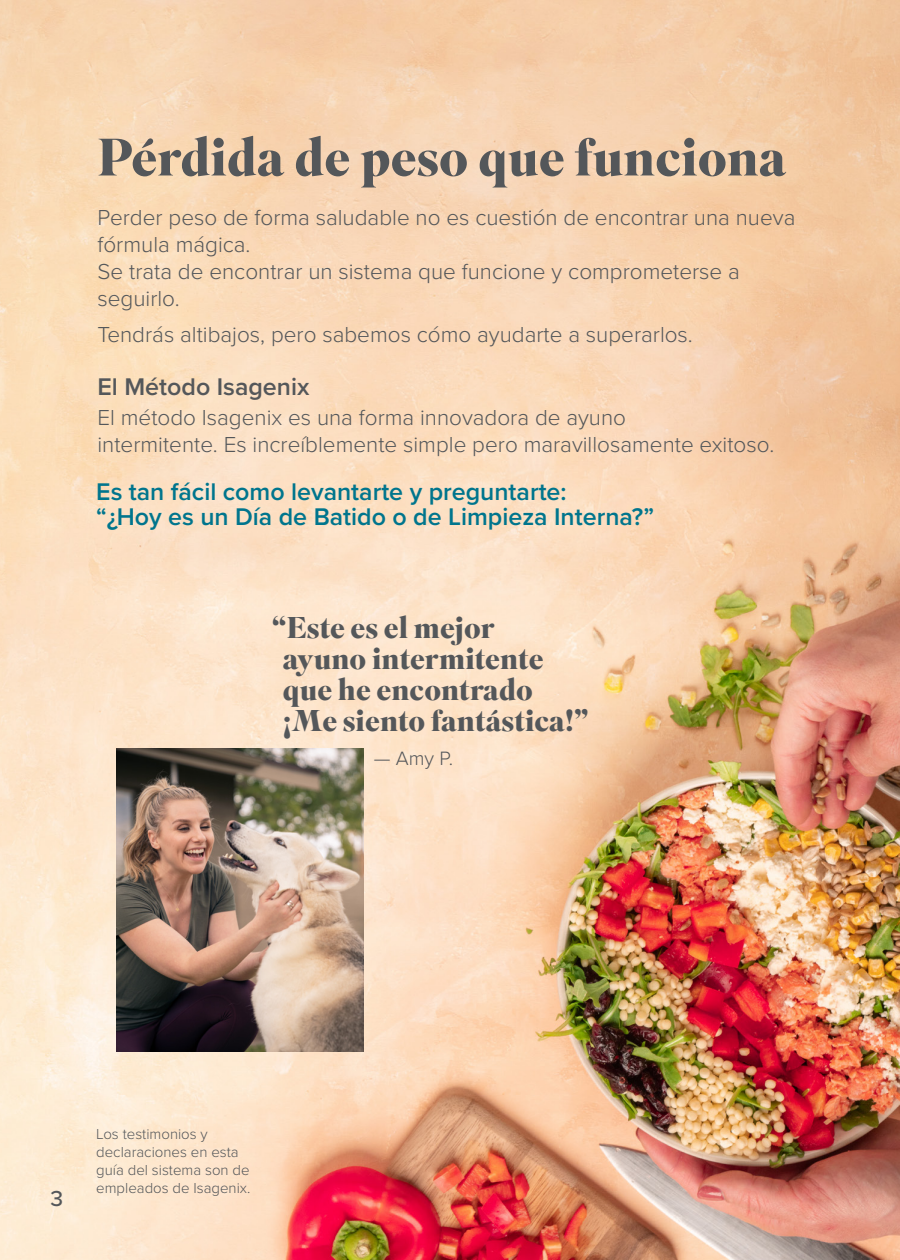
<style>
.page{position:relative;width:900px;height:1260px;background:#fff}
.page>*{position:absolute;margin:0;border:0;box-sizing:border-box;transform-origin:0 0}
.t1{font:700 52.5px "Superior Title";color:#54575a}
.t2{font:700 30px/31.2px "Superior Title";color:#54575a}
.t3{font:600 25px/25px "Proxima Nova";color:#00758d}
.t4{font:600 25px "Proxima Nova";color:#54575a}
.t5{font:300 22.5px/27px "Proxima Nova";color:#54575a}
.t6{font:500 22.5px "Proxima Nova";color:#54575a}
.t7{font:300 20px "Proxima Nova";color:#54575a}
.t8{font:300 15px/18px "Proxima Nova";color:#54575a}
</style>
<div class="page">
<img style="left:0;top:0;width:900px;height:1260px">
<img style="left:116px;top:749px;width:248px;height:303px">
<p class="t1" style="left:98px;top:124px;width:690px">Pérdida de peso que funciona</p>
<p class="t5" style="left:98px;top:203px;width:699px">Perder peso de forma saludable no es cuestión de encontrar una nueva fórmula mágica.<br>Se trata de encontrar un sistema que funcione y comprometerse a seguirlo.</p>
<p class="t5" style="left:98px;top:320px;width:597px">Tendrás altibajos, pero sabemos cómo ayudarte a superarlos.</p>
<p class="t4" style="left:98px;top:368px;width:213px">El Método Isagenix</p>
<p class="t5" style="left:98px;top:403px;width:678px">El método Isagenix es una forma innovadora de ayuno<br>intermitente. Es increíblemente simple pero maravillosamente exitoso.</p>
<p class="t3" style="left:96px;top:478px;width:559px">Es tan fácil como levantarte y preguntarte:<br>“¿Hoy es un Día de Batido o de Limpieza Interna?”</p>
<p class="t2" style="left:283px;top:613px;width:308px;text-indent:-11px">“Este es el mejor<br>ayuno intermitente que he encontrado ¡Me siento fantástica!”</p>
<p class="t7" style="left:374px;top:743px;width:81px">— Amy P.</p>
<p class="t6" style="left:50px;top:1181px;width:14px">3</p>
<p class="t8" style="left:96px;top:1124px;width:156px">Los testimonios y declaraciones en esta guía del sistema son de empleados de Isagenix.</p>
</div>
